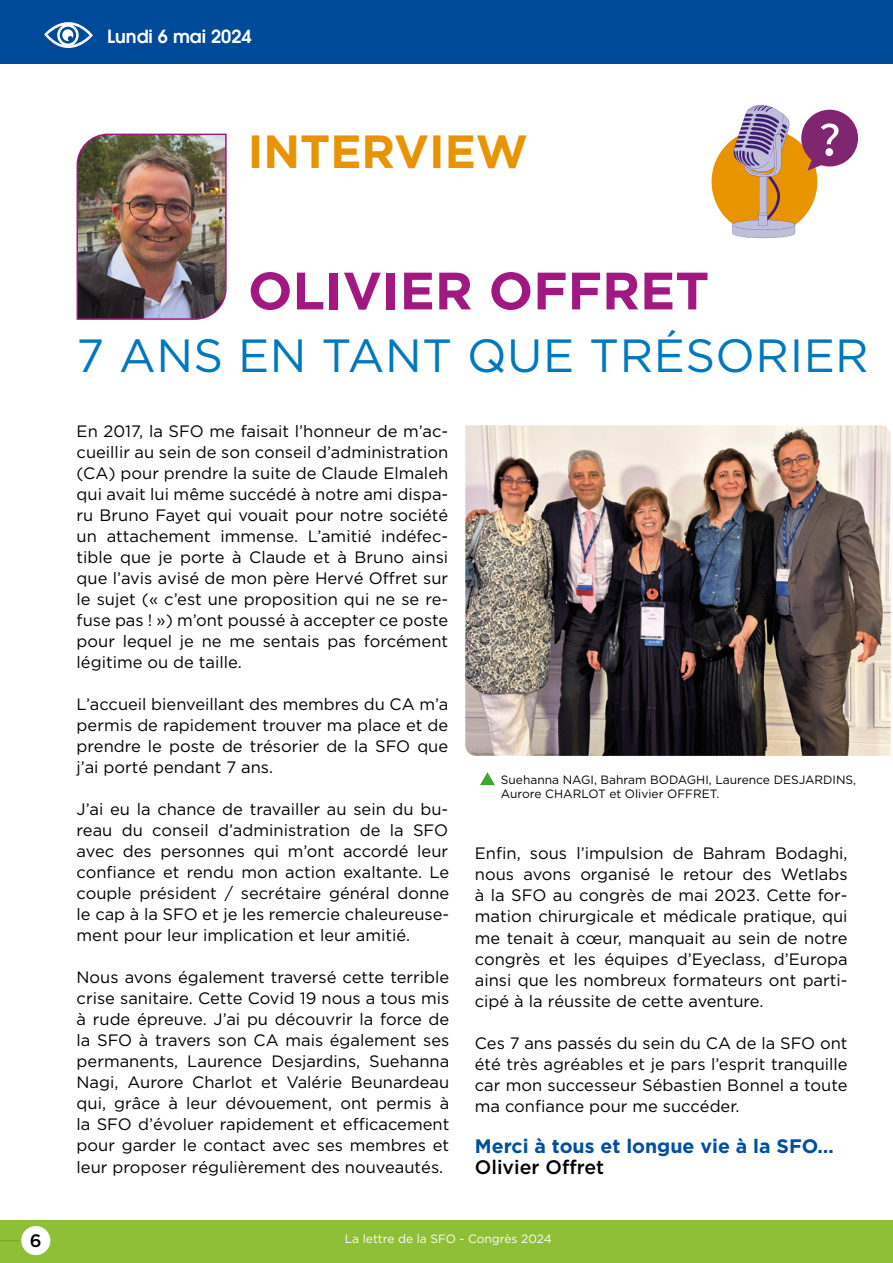
<style>
.page{position:relative;width:893px;height:1263px;background:#fff}
.page>*{position:absolute;margin:0;border:0;box-sizing:border-box;transform-origin:0 0}
.t1{font:700 52.5px "Gotham Pro";color:#a11881}
.t2{font:46.5px "Gotham Pro";letter-spacing:.01em;color:#0078bd}
.t3{font:700 46.5px "Gotham Pro";color:#e89400}
.t4{font:700 19.5px "Gotham Pro";color:#004f9f}
.t5{font:500 19.5px "Gotham Pro";color:#000}
.t6{font:600 18px "ITC Avant Garde Pro";color:#fff}
.t7{font:500 18px "Gotham";color:#000}
.t8{font:16.5px/21px "Gotham Pro";color:#000;text-align:justify}
.t9{font:12px/14.4px "Gotham";color:#000}
.t10{font:12px "Gotham";color:#fff}
</style>
<div class="page">
<div style="left:0;top:1220px;width:893px;height:43px;background:#8fbf37"></div>
<div style="left:21px;top:1226px;width:29px;height:29px;background:#fff;border-radius:50%"></div>
<svg style="left:0;top:1240px;width:19px;height:1px"></svg>
<div style="left:0;top:0;width:893px;height:64px;background:#004b99"></div>
<svg style="left:44px;top:22px;width:49px;height:26px"></svg>
<img style="left:76px;top:133px;width:151px;height:187px">
<div style="left:711px;top:129px;width:106px;height:106px;background:#e89400;border-radius:50%"></div>
<svg style="left:732px;top:105px;width:126px;height:133px"></svg>
<img style="left:465px;top:425px;width:426px;height:331px">
<svg style="left:480px;top:772px;width:15px;height:13px"></svg>
<p class="t6" style="left:107px;top:25px;width:146px">Lundi 6 mai 2024</p>
<h2 class="t3" style="left:248px;top:124px;width:282px">INTERVIEW</h2>
<h1 class="t1" style="left:248px;top:260px;width:463px">OLIVIER OFFRET</h1>
<h2 class="t2" style="left:77px;top:330px;width:794px">7 ANS EN TANT QUE TRÉSORIER</h2>
<p class="t8" style="left:77px;top:421px;width:373px">En 2017, la SFO me faisait l’honneur de m’ac&shy;cueillir au sein de son conseil d’administration (CA) pour prendre la suite de Claude Elmaleh qui avait lui même succédé à notre ami dispa&shy;ru Bruno Fayet qui vouait pour notre société un attachement immense. L’amitié indéfec&shy;tible que je porte à Claude et à Bruno ainsi que l’avis avisé de mon père Hervé Offret sur le sujet (« c’est une proposition qui ne se re&shy;fuse pas ! ») m’ont poussé à accepter ce poste pour lequel je ne me sentais pas forcément légitime ou de taille.</p>
<p class="t8" style="left:77px;top:694px;width:373px">L’accueil bienveillant des membres du CA m’a permis de rapidement trouver ma place et de prendre le poste de trésorier de la SFO que j’ai porté pendant 7 ans.</p>
<p class="t8" style="left:77px;top:799px;width:374px">J’ai eu la chance de travailler au sein du bu&shy;reau du conseil d’administration de la SFO avec des personnes qui m’ont accordé leur confiance et rendu mon action exaltante. Le couple président / secrétaire général donne le cap à la SFO et je les remercie chaleureuse&shy;ment pour leur implication et leur amitié.</p>
<p class="t8" style="left:77px;top:967px;width:374px">Nous avons également traversé cette terrible crise sanitaire. Cette Covid 19 nous a tous mis à rude épreuve. J’ai pu découvrir la force de la SFO à travers son CA mais également ses permanents, Laurence Desjardins, Suehanna Nagi, Aurore Charlot et Valérie Beunardeau qui, grâce à leur dévouement, ont permis à la SFO d’évoluer rapidement et efficacement pour garder le contact avec ses membres et leur proposer régulièrement des nouveautés.</p>
<p class="t9" style="left:501px;top:772px;width:357px">Suehanna NAGI, Bahram BODAGHI, Laurence DESJARDINS,<br>Aurore CHARLOT et Olivier OFFRET.</p>
<p class="t8" style="left:475px;top:843px;width:374px">Enfin, sous l’impulsion de Bahram Bodaghi, nous avons organisé le retour des Wetlabs à la SFO au congrès de mai 2023. Cette for&shy;mation chirurgicale et médicale pratique, qui me tenait à cœur, manquait au sein de notre congrès et les équipes d’Eyeclass, d’Europa ainsi que les nombreux formateurs ont parti&shy;cipé à la réussite de cette aventure.</p>
<p class="t8" style="left:475px;top:1032px;width:374px">Ces 7 ans passés du sein du CA de la SFO ont été très agréables et je pars l’esprit tranquille car mon successeur Sébastien Bonnel a toute ma confiance pour me succéder.</p>
<p class="t4" style="left:475px;top:1135px;width:361px">Merci à tous et longue vie à la SFO…</p>
<p class="t5" style="left:475px;top:1156px;width:131px">Olivier Offret</p>
<p class="t7" style="left:30px;top:1229px;width:13px">6</p>
<p class="t10" style="left:345px;top:1231px;width:208px">La lettre de la SFO - Congrès 2024</p>
</div>
